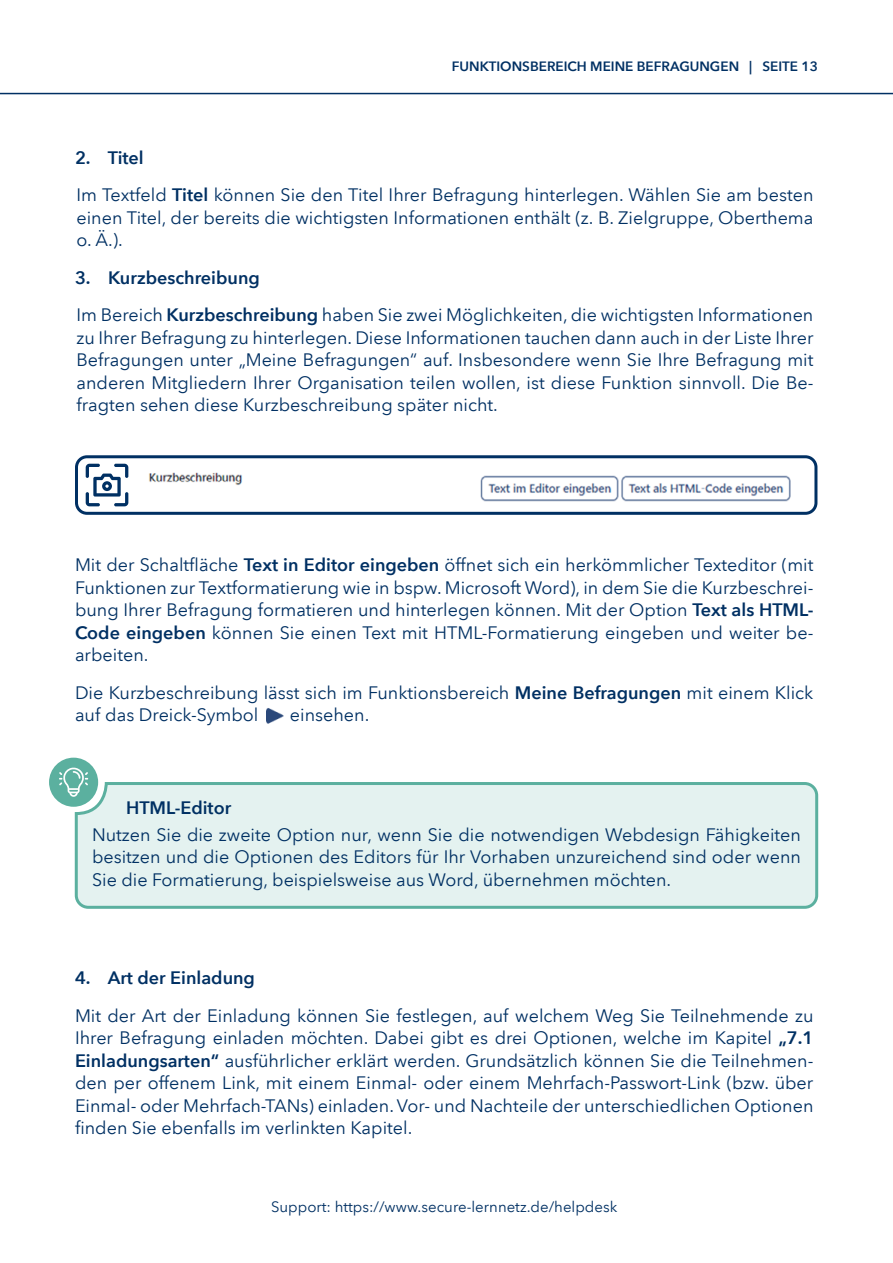
<style>
.page{position:relative;width:893px;height:1263px;background:#fff}
.page>*{position:absolute;margin:0;border:0;box-sizing:border-box;transform-origin:0 0}
.Textkörper{font:18px/22.5px "Avenir Next LT Pro";color:#003063;text-align:justify}
.Tippbox_grün{font:18px/22.5px "Avenir Next LT Pro";color:#003063;text-align:justify}
.Textkörper-2{font:600 18px "Avenir Next LT Pro";color:#003063}
.Tippbox_grün_Überschrift{font:600 18px "Avenir Next LT Pro";color:#003063}
.t1{font:15px "Avenir Next LT Pro";color:#003063}
.t2{font:600 13.5px "Avenir Next LT Pro";color:#003063}
.s1{font-weight:600}
</style>
<div class="page">
<hr style="left:0;top:93px;width:893px;height:1px;background:#003063">
<svg style="left:74px;top:780px;width:745px;height:129px;background:#ddeeec"></svg>
<img style="left:148px;top:472px;width:643px;height:30px">
<div style="left:75px;top:455px;width:742px;height:60px;border:3px solid #003063;border-radius:11px"></div>
<svg style="left:86px;top:464px;width:42px;height:42px"></svg>
<img style="left:266px;top:708px;width:18px;height:16px">
<div style="left:49px;top:758px;width:49px;height:49px;background:#5bb09f;border-radius:50%"></div>
<svg style="left:59px;top:767px;width:29px;height:30px"></svg>
<p class="t2" style="left:452px;top:58px;width:79px">Funktionsberei</p>
<p class="t2" style="left:567px;top:58px;width:88px">ch Meine Befra</p>
<p class="t2" style="left:679px;top:58px;width:140px">gungen | SEITE 13</p>
<p class="Textkörper-2" style="left:75px;top:146px;width:70px">2. Titel</p>
<p class="Textkörper" style="left:76px;top:184px;width:738px">Im Textfeld <span class="s1">Titel</span> können Sie den Titel Ihrer Befragung hinterlegen. Wählen Sie am besten einen Titel, der bereits die wichtigsten Informationen enthält (z. B. Zielgruppe, Oberthema o. Ä.).</p>
<p class="Textkörper-2" style="left:75px;top:266px;width:186px">3. Kurzbeschreibung</p>
<p class="Textkörper" style="left:76px;top:304px;width:738px">Im Bereich <span class="s1">Kurzbeschreibung</span> haben Sie zwei Möglichkeiten, die wichtigsten Informationen zu Ihrer Befragung zu hinterlegen. Diese Informationen tauchen dann auch in der Liste Ihrer Befragungen unter „Meine Befragungen“ auf. Insbesondere wenn Sie Ihre Befragung mit anderen Mitgliedern Ihrer Organisation teilen wollen, ist diese Funktion sinnvoll. Die Be&shy;fragten sehen diese Kurzbeschreibung später nicht.</p>
<p class="Textkörper" style="left:75px;top:554px;width:740px">Mit der Schaltfläche <span class="s1">Text in Editor eingeben</span> öffnet sich ein herkömmlicher Texteditor (mit Funktionen zur Textformatierung wie in bspw. Microsoft Word), in dem Sie die Kurzbeschrei&shy;bung Ihrer Befragung formatieren und hinterlegen können. Mit der Option <span class="s1">Text als HTML-Code eingeben</span> können Sie einen Text mit HTML-Formatierung eingeben und weiter be&shy;arbeiten.</p>
<p class="Textkörper" style="left:75px;top:681px;width:740px">Die Kurzbeschreibung lässt sich im Funktionsbereich <span class="s1">Meine Befragungen</span> mit einem Klick auf das Dreick-Symbol</p>
<p class="Textkörper" style="left:290px;top:704px;width:81px">einsehen.</p>
<p class="Tippbox_grün_Überschrift" style="left:126px;top:797px;width:107px">HTML-Editor</p>
<p class="Tippbox_grün" style="left:92px;top:823px;width:710px">Nutzen Sie die zweite Option nur, wenn Sie die notwendigen Webdesign Fähigkeiten besitzen und die Optionen des Editors für Ihr Vorhaben unzureichend sind oder wenn Sie die Formatierung, beispielsweise aus Word, übernehmen möchten.</p>
<p class="Textkörper-2" style="left:75px;top:967px;width:182px">4. Art der Einladung</p>
<p class="Textkörper" style="left:75px;top:1004px;width:740px">Mit der Art der Einladung können Sie festlegen, auf welchem Weg Sie Teilnehmende zu Ihrer Befragung einladen möchten. Dabei gibt es drei Optionen, welche im Kapitel <span class="s1">„7.1<br>Einladungsarten“</span> ausführlicher erklärt werden. Grundsätzlich können Sie die Teilnehmen&shy;den per offenem Link, mit einem Einmal- oder einem Mehrfach-Passwort-Link (bzw. über Einmal- oder Mehrfach-TANs) einladen. Vor- und Nachteile der unterschiedlichen Optionen finden Sie ebenfalls im verlinkten Kapitel.</p>
<p class="t1" style="left:271px;top:1198px;width:348px">Support: https://www.secure-lernnetz.de/helpdesk</p>
</div>
